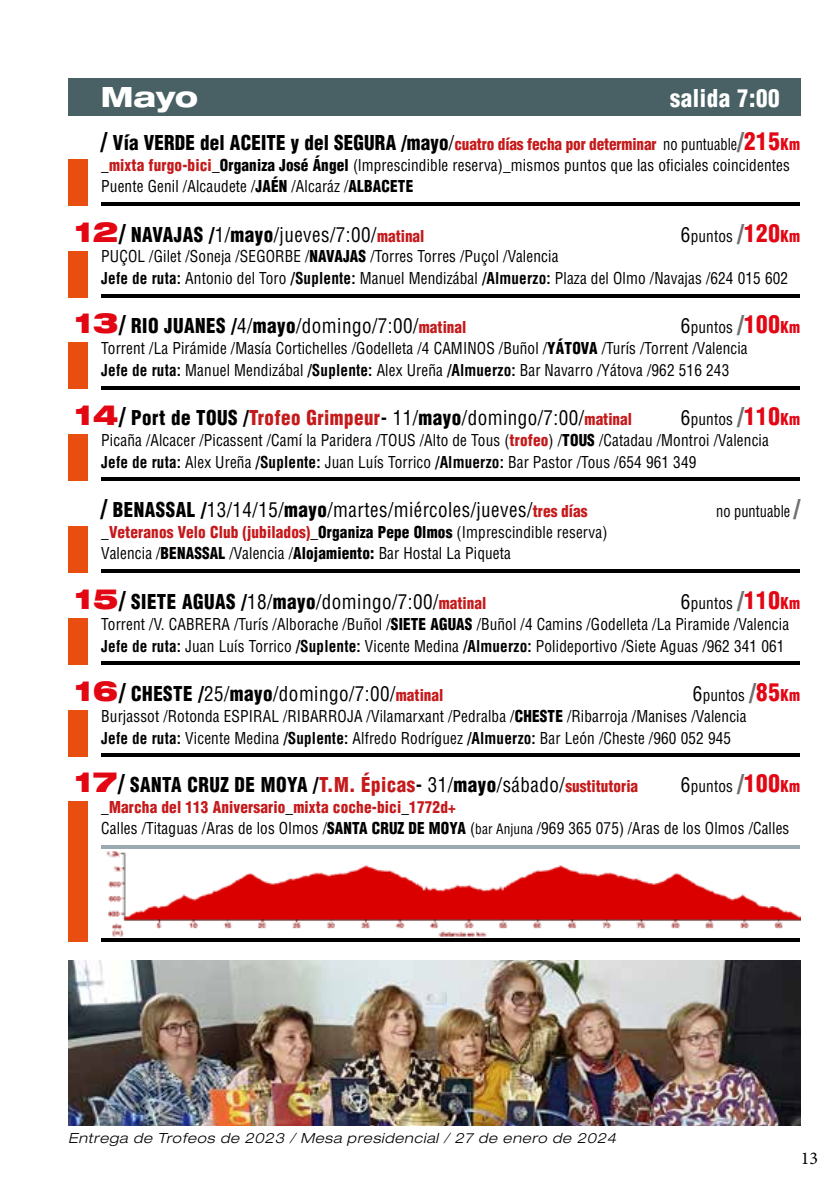
<style>
.page{position:relative;width:840px;height:1191px;background:#fff}
.page>*{position:absolute;margin:0;border:0;box-sizing:border-box;transform-origin:0 0}
.t1{font:800 expanded 28px "Helvetica Neue";color:#fff}
.t2{font:900 condensed 24px "Helvetica";letter-spacing:.025em;color:#fff;scale:.95 1}
.t3{font:condensed 20px "Helvetica";letter-spacing:.025em;color:#000;scale:.95 1}
.t4{font:900 condensed 20px "Helvetica";letter-spacing:.01em;color:#000;scale:.95 1}
.t5{font:18px "Minion Pro";color:#000}
.t6{font:condensed 16px/21.4px "Helvetica";letter-spacing:.01em;color:#000;scale:.95 1}
.t7{font:condensed 16px "Helvetica";letter-spacing:.01em;color:#000;scale:.9 1}
.t8{font:italic 300 expanded 14px "Helvetica Neue";letter-spacing:.05em;color:#000}
.s1{font-family:"Helvetica Neue";font-stretch:expanded;font-size:28px;color:#fff}
.s2{font-size:24px}
.s3{font-weight:400}
.s4{font-size:16px;color:#c51a1b}
.s5{font-weight:400;font-size:16px}
.s6{font-size:24px;color:#706f6f}
.s7{font-size:24px;color:#e30613}
.s8{font-size:16px;color:#e30613}
.s9{font-weight:900;color:#c51a1b}
.s10{font-weight:900}
.s11{font-family:"Helvetica Neue";font-weight:900;font-stretch:expanded;font-size:28px;color:#e30613}
.s12{font-weight:900;font-size:24px}
.s13{font-weight:900;font-size:16px;color:#c51a1b}
.s14{font-size:20px}
.s15{font-weight:900;font-size:24px;color:#706f6f}
.s16{font-weight:900;font-size:24px;color:#e30613}
.s17{font-weight:900;color:#e30613}
.s18{font-weight:700}
.s19{font-family:"Helvetica Neue";font-weight:900;font-stretch:expanded;font-size:28px;color:#fff}
.s20{font-family:"Helvetica Neue";font-stretch:expanded;font-size:28px;color:#e30613}
.s21{color:#c51a1b}
.s22{font-size:14px}
</style>
<div class="page">
<img style="left:68px;top:960px;width:731px;height:165px">
<img style="left:101px;top:848px;width:698px;height:89px">
<div style="left:68px;top:801px;width:20px;height:140px;background:#e84e0f"></div>
<hr style="left:101px;top:845px;width:698px;height:3px;background:#9ba9b1">
<hr style="left:101px;top:938px;width:698px;height:3px;background:#000">
<hr style="left:101px;top:202px;width:698px;height:4px;background:#000">
<div style="left:68px;top:159px;width:20px;height:47px;background:#e84e0f"></div>
<div style="left:68px;top:79px;width:731px;height:37px;background:#496164"></div>
<hr style="left:101px;top:753px;width:698px;height:3px;background:#000">
<div style="left:68px;top:710px;width:20px;height:46px;background:#e84e0f"></div>
<hr style="left:101px;top:570px;width:698px;height:3px;background:#000">
<div style="left:68px;top:526px;width:20px;height:47px;background:#e84e0f"></div>
<hr style="left:101px;top:294px;width:698px;height:3px;background:#000">
<div style="left:68px;top:251px;width:20px;height:46px;background:#e84e0f"></div>
<hr style="left:101px;top:386px;width:698px;height:3px;background:#000">
<div style="left:68px;top:342px;width:20px;height:47px;background:#e84e0f"></div>
<hr style="left:101px;top:478px;width:698px;height:3px;background:#000">
<div style="left:68px;top:434px;width:20px;height:47px;background:#e84e0f"></div>
<hr style="left:101px;top:661px;width:698px;height:3px;background:#000">
<div style="left:68px;top:618px;width:20px;height:46px;background:#e84e0f"></div>
<h1 class="t1" style="left:101px;top:79px;width:99px">Mayo</h1>
<h2 class="t2" style="left:669px;top:83px;width:117px">salida 7:00</h2>
<p class="t4" style="left:74px;top:130px;width:765px"><span class="s1">5</span><span class="s2">/</span> Vía VERDE del ACEITE y del SEGURA /mayo<span class="s3">/</span><span class="s4">cuatro días fecha por determinar</span> <span class="s5">no puntuable</span><span class="s6">/</span><span class="s7">215</span><span class="s8">Km</span></p>
<p class="t6" style="left:101px;top:154px;width:726px">_<span class="s9">mixta furgo-bici</span>_<span class="s10">Organiza José Ángel</span> (lmprescindible reserva)_mismos puntos que las oficiales coincidentes<br>Puente Genil /Alcaudete /<span class="s10">JAÉN</span> /Alcaráz /<span class="s10">ALBACETE</span></p>
<p class="t3" style="left:74px;top:222px;width:369px"><span class="s11">12</span><span class="s12">/</span> <span class="s10">NAVAJAS /</span>1/<span class="s10">mayo</span>/jueves/7:00/<span class="s13">matinal</span></p>
<p class="t6" style="left:680px;top:225px;width:127px"><span class="s14">6</span>puntos <span class="s15">/</span><span class="s16">120</span><span class="s17">Km</span></p>
<p class="t6" style="left:101px;top:245px;width:724px;line-height:22px">PUÇOL /Gilet /Soneja /SEGORBE /<span class="s10">NAVAJAS</span> /Torres Torres /Puçol /Valencia<br><span class="s18">Jefe de ruta:</span> Antonio del Toro <span class="s18">/Suplente:</span> Manuel Mendizábal <span class="s18">/Almuerzo:</span> Plaza del Olmo /Navajas /624 015 602</p>
<p class="t3" style="left:74px;top:313px;width:414px"><span class="s11">13</span><span class="s12">/</span> <span class="s10">RIO JUANES /</span>4/<span class="s10">mayo</span>/domingo/7:00/<span class="s13">matinal</span></p>
<p class="t6" style="left:101px;top:316px;width:736px;text-indent:579px"><span class="s14">6</span>puntos <span class="s15">/</span><span class="s16">100</span><span class="s17">Km<br></span>Torrent /La Pirámide /Masía Cortichelles /Godelleta /4 CAMINOS /Buñol /<span class="s10">YÁTOVA</span> /Turís /Torrent /Valencia<br><span class="s18">Jefe de ruta:</span> Manuel Mendizábal <span class="s18">/Suplente:</span> Alex Ureña <span class="s18">/Almuerzo:</span> Bar Navarro /Yátova /962 516 243</p>
<p class="t3" style="left:74px;top:405px;width:588px"><span class="s11">14</span><span class="s12">/</span> <span class="s10">Port de TOUS /</span><span class="s9">Trofeo Grimpeur</span><span class="s18">-</span> 11/<span class="s10">mayo</span>/domingo/7:00/<span class="s13">matinal</span></p>
<p class="t6" style="left:101px;top:408px;width:736px;text-indent:579px"><span class="s14">6</span>puntos <span class="s15">/</span><span class="s16">110</span><span class="s17">Km<br></span>Picaña /Alcacer /Picassent /Camí la Paridera /TOUS /Alto de Tous (<span class="s9">trofeo</span>) /<span class="s10">TOUS</span> /Catadau /Montroi /Valencia<br><span class="s18">Jefe de ruta:</span> Alex Ureña <span class="s18">/Suplente:</span> Juan Luís Torrico <span class="s18">/Almuerzo:</span> Bar Pastor /Tous /654 961 349</p>
<p class="t3" style="left:74px;top:497px;width:541px"><span class="s19">5</span><span class="s12">/</span> <span class="s10">BENASSAL /</span>13/14/15/<span class="s10">mayo</span>/martes/miércoles/jueves/<span class="s13">tres días</span></p>
<p class="t7" style="left:715px;top:501px;width:95px">no puntuable <span class="s15">/</span></p>
<p class="t6" style="left:101px;top:521px;width:534px">_<span class="s9">Veteranos Velo Club (jubilados)</span>_<span class="s10">Organiza Pepe Olmos</span> (Imprescindible reserva)<br>Valencia /<span class="s10">BENASSAL</span> /Valencia /<span class="s10">Alojamiento:</span> Bar Hostal La Piqueta</p>
<p class="t3" style="left:74px;top:589px;width:435px"><span class="s11">15</span><span class="s12">/</span> <span class="s10">SIETE AGUAS /</span>18/<span class="s10">mayo</span>/domingo/7:00/<span class="s13">matinal</span></p>
<p class="t6" style="left:101px;top:592px;width:736px;text-indent:579px"><span class="s14">6</span>puntos <span class="s15">/</span><span class="s16">110</span><span class="s17">Km<br></span>Torrent /V. CABRERA /Turís /Alborache /Buñol /<span class="s10">SIETE AGUAS</span> /Buñol /4 Camins /Godelleta /La Piramide /Valencia<br><span class="s18">Jefe de ruta:</span> Juan Luís Torrico <span class="s18">/Suplente:</span> Vicente Medina <span class="s18">/Almuerzo:</span> Polideportivo /Siete Aguas /962 341 061</p>
<p class="t3" style="left:74px;top:681px;width:389px"><span class="s11">16</span><span class="s12">/</span> <span class="s10">CHESTE /</span>25/<span class="s10">mayo</span>/domingo/7:00/<span class="s13">matinal</span></p>
<p class="t6" style="left:101px;top:684px;width:736px;text-indent:591px"><span class="s14">6</span>puntos <span class="s15">/</span><span class="s16">85</span><span class="s17">Km<br></span>Burjassot /Rotonda ESPIRAL /RIBARROJA /Vilamarxant /Pedralba /<span class="s10">CHESTE</span> /Ribarroja /Manises /Valencia<br><span class="s18">Jefe de ruta:</span> Vicente Medina <span class="s18">/Suplente:</span> Alfredo Rodríguez <span class="s18">/Almuerzo:</span> Bar León /Cheste /960 052 945</p>
<p class="t4" style="left:74px;top:772px;width:594px"><span class="s20">17</span><span class="s2">/</span> SANTA CRUZ DE MOYA /<span class="s21">T.M. Épicas</span><span class="s18">-</span> <span class="s3">31/</span>mayo<span class="s3">/sábado/</span><span class="s4">sustitutoria</span></p>
<p class="t6" style="left:680px;top:775px;width:127px"><span class="s14">6</span>puntos <span class="s15">/</span><span class="s16">100</span><span class="s17">Km</span></p>
<p class="t6" style="left:101px;top:796px;width:725px">_<span class="s9">Marcha del 113 Aniversario</span>_<span class="s9">mixta coche-bici</span>_<span class="s9">1772d+<br></span>Calles /Titaguas /Aras de los Olmos /<span class="s10">SANTA CRUZ DE MOYA</span> (<span class="s22">bar Anjuna</span> /969 365 075) /Aras de los Olmos /Calles</p>
<p class="t8" style="left:68px;top:1130px;width:549px">Entrega de Trofeos de 2023 / Mesa presidencial / 27 de enero de 2024</p>
<p class="t5" style="left:800px;top:1146px;width:19px">13</p>
</div>
